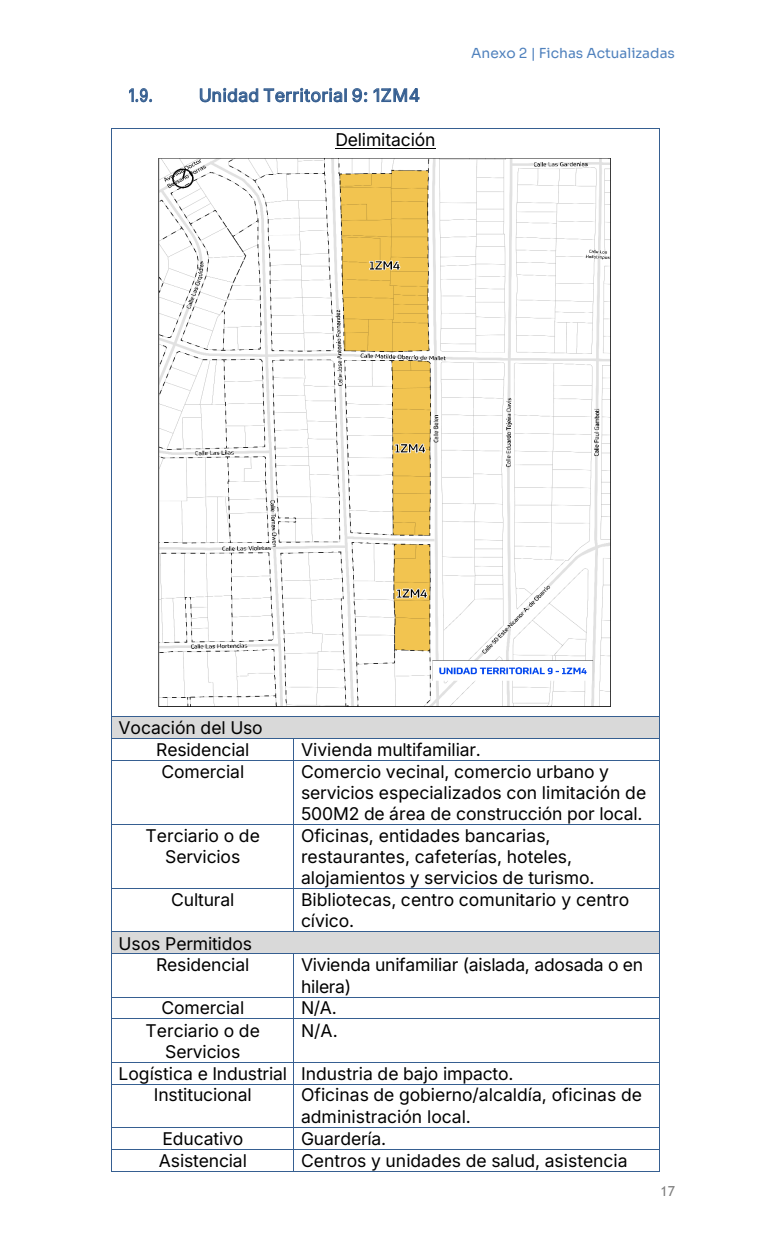
<style>
.page{position:relative;width:765px;height:1260px;background:#fff}
.page>*{position:absolute;margin:0;border:0;box-sizing:border-box;transform-origin:0 0}
.t1{font:17.5px/21.1px "Inter";letter-spacing:-.005em;color:#000}
.t2{font:17.5px "Inter";letter-spacing:.025em;color:#365f91}
.t3{font:17.5px "Inter";letter-spacing:.025em;color:#365f91;scale:.8 1}
.t4{font:13.75px "Sora";color:#4f81bd}
.t5{font:13.75px "Trebuchet MS";color:#808080}
</style>
<div class="page">
<svg style="left:129px;top:88px;width:23px;height:14px"></svg>
<svg style="left:200px;top:88px;width:58px;height:14px"></svg>
<svg style="left:264px;top:88px;width:103px;height:14px"></svg>
<svg style="left:374px;top:88px;width:46px;height:14px"></svg>
<hr style="left:335px;top:149px;width:100px;height:1px;background:#000">
<hr style="left:112px;top:128px;width:547px;height:1px;background:#365f91">
<hr style="left:111px;top:129px;width:1px;height:587px;background:#365f91">
<hr style="left:659px;top:129px;width:1px;height:587px;background:#365f91">
<div style="left:112px;top:717px;width:547px;height:21px;background:#d9d9d9"></div>
<hr style="left:112px;top:716px;width:547px;height:1px;background:#365f91">
<hr style="left:112px;top:738px;width:182px;height:1px;background:#365f91">
<hr style="left:294px;top:738px;width:365px;height:1px;background:#365f91">
<svg style="left:111px;top:716px;width:1px;height:45px"></svg>
<hr style="left:112px;top:760px;width:182px;height:1px;background:#365f91">
<hr style="left:294px;top:760px;width:365px;height:1px;background:#365f91">
<svg style="left:659px;top:716px;width:1px;height:45px"></svg>
<hr style="left:111px;top:761px;width:1px;height:63px;background:#365f91">
<hr style="left:294px;top:761px;width:1px;height:63px;background:#365f91">
<hr style="left:659px;top:761px;width:1px;height:63px;background:#365f91">
<hr style="left:112px;top:824px;width:182px;height:1px;background:#365f91">
<hr style="left:294px;top:824px;width:365px;height:1px;background:#365f91">
<hr style="left:111px;top:825px;width:1px;height:64px;background:#365f91">
<hr style="left:294px;top:825px;width:1px;height:64px;background:#365f91">
<hr style="left:659px;top:825px;width:1px;height:64px;background:#365f91">
<hr style="left:112px;top:889px;width:182px;height:1px;background:#365f91">
<hr style="left:294px;top:889px;width:365px;height:1px;background:#365f91">
<hr style="left:111px;top:889px;width:1px;height:43px;background:#365f91">
<hr style="left:294px;top:889px;width:1px;height:43px;background:#365f91">
<hr style="left:659px;top:889px;width:1px;height:43px;background:#365f91">
<div style="left:112px;top:932px;width:547px;height:22px;background:#d9d9d9"></div>
<hr style="left:112px;top:932px;width:182px;height:1px;background:#365f91">
<hr style="left:294px;top:932px;width:365px;height:1px;background:#365f91">
<svg style="left:111px;top:932px;width:1px;height:22px"></svg>
<hr style="left:112px;top:954px;width:182px;height:1px;background:#365f91">
<hr style="left:294px;top:954px;width:365px;height:1px;background:#365f91">
<svg style="left:659px;top:932px;width:1px;height:22px"></svg>
<hr style="left:111px;top:954px;width:1px;height:43px;background:#365f91">
<hr style="left:294px;top:954px;width:1px;height:43px;background:#365f91">
<hr style="left:659px;top:954px;width:1px;height:43px;background:#365f91">
<hr style="left:112px;top:997px;width:182px;height:1px;background:#365f91">
<hr style="left:294px;top:997px;width:365px;height:1px;background:#365f91">
<svg style="left:111px;top:997px;width:1px;height:22px"></svg>
<hr style="left:112px;top:1019px;width:182px;height:1px;background:#365f91">
<hr style="left:294px;top:1019px;width:365px;height:1px;background:#365f91">
<svg style="left:659px;top:997px;width:1px;height:22px"></svg>
<hr style="left:111px;top:1019px;width:1px;height:43px;background:#365f91">
<hr style="left:294px;top:1019px;width:1px;height:43px;background:#365f91">
<hr style="left:659px;top:1019px;width:1px;height:43px;background:#365f91">
<hr style="left:112px;top:1062px;width:182px;height:1px;background:#365f91">
<hr style="left:294px;top:1062px;width:365px;height:1px;background:#365f91">
<svg style="left:111px;top:1062px;width:1px;height:22px"></svg>
<hr style="left:112px;top:1084px;width:182px;height:1px;background:#365f91">
<hr style="left:294px;top:1084px;width:365px;height:1px;background:#365f91">
<svg style="left:659px;top:1062px;width:1px;height:22px"></svg>
<hr style="left:111px;top:1084px;width:1px;height:43px;background:#365f91">
<hr style="left:294px;top:1084px;width:1px;height:43px;background:#365f91">
<hr style="left:659px;top:1084px;width:1px;height:43px;background:#365f91">
<hr style="left:112px;top:1127px;width:182px;height:1px;background:#365f91">
<hr style="left:294px;top:1127px;width:365px;height:1px;background:#365f91">
<hr style="left:112px;top:1149px;width:182px;height:1px;background:#365f91">
<hr style="left:294px;top:1149px;width:365px;height:1px;background:#365f91">
<svg style="left:111px;top:1127px;width:1px;height:45px"></svg>
<hr style="left:112px;top:1171px;width:182px;height:1px;background:#365f91">
<hr style="left:294px;top:1171px;width:365px;height:1px;background:#365f91">
<svg style="left:659px;top:1127px;width:1px;height:45px"></svg>
<img style="left:158px;top:158px;width:453px;height:549px">
<p class="t3" style="left:129px;top:82px;width:31px">1.9.</p>
<p class="t2" style="left:199px;top:82px;width:223px">Unidad Territorial 9: 1ZM4</p>
<p class="t1" style="left:335px;top:128px;width:102px">Delimitación</p>
<p class="t4" style="left:471px;top:42px;width:205px">Anexo 2 | Fichas Actualizadas</p>
<p class="t1" style="left:156px;top:716px;width:108px;line-height:21.9px;text-indent:-38px">Vocación del Uso<br>Residencial</p>
<p class="t1" style="left:301px;top:738px;width:181px">Vivienda multifamiliar.</p>
<p class="t1" style="left:161px;top:760px;width:84px">Comercial</p>
<p class="t1" style="left:301px;top:760px;width:347px">Comercio vecinal, comercio urbano y servicios especializados con limitación de<br>500M2 de área de construcción por local.</p>
<p class="t1" style="left:146px;top:825px;width:116px;text-align:center">Terciario o de<br>Servicios</p>
<p class="t1" style="left:301px;top:825px;width:295px">Oficinas, entidades bancarias, restaurantes, cafeterías, hoteles, alojamientos y servicios de turismo.</p>
<p class="t1" style="left:171px;top:889px;width:65px">Cultural</p>
<p class="t1" style="left:301px;top:889px;width:330px">Bibliotecas, centro comunitario y centro cívico.</p>
<p class="t1" style="left:118px;top:932px;width:135px;line-height:21.9px;text-align:right">Usos Permitidos<br>Residencial</p>
<p class="t1" style="left:301px;top:954px;width:344px">Vivienda unifamiliar (aislada, adosada o en hilera)</p>
<p class="t1" style="left:161px;top:997px;width:84px">Comercial</p>
<p class="t1" style="left:301px;top:997px;width:37px">N/A.</p>
<p class="t1" style="left:146px;top:1019px;width:116px;text-align:center">Terciario o de<br>Servicios</p>
<p class="t1" style="left:301px;top:1019px;width:38px">N/A.</p>
<p class="t1" style="left:154px;top:1062px;width:361px;line-height:21.9px;text-indent:-35px">Logística e Industrial Industria de bajo impacto.<br>Institucional</p>
<p class="t1" style="left:301px;top:1084px;width:343px">Oficinas de gobierno/alcaldía, oficinas de administración local.</p>
<p class="t1" style="left:163px;top:1127px;width:82px">Educativo</p>
<p class="t1" style="left:301px;top:1127px;width:87px">Guardería.</p>
<p class="t1" style="left:159px;top:1149px;width:90px">Asistencial</p>
<p class="t1" style="left:301px;top:1149px;width:328px">Centros y unidades de salud, asistencia</p>
<p class="t5" style="left:661px;top:1182px;width:16px">17</p>
</div>
